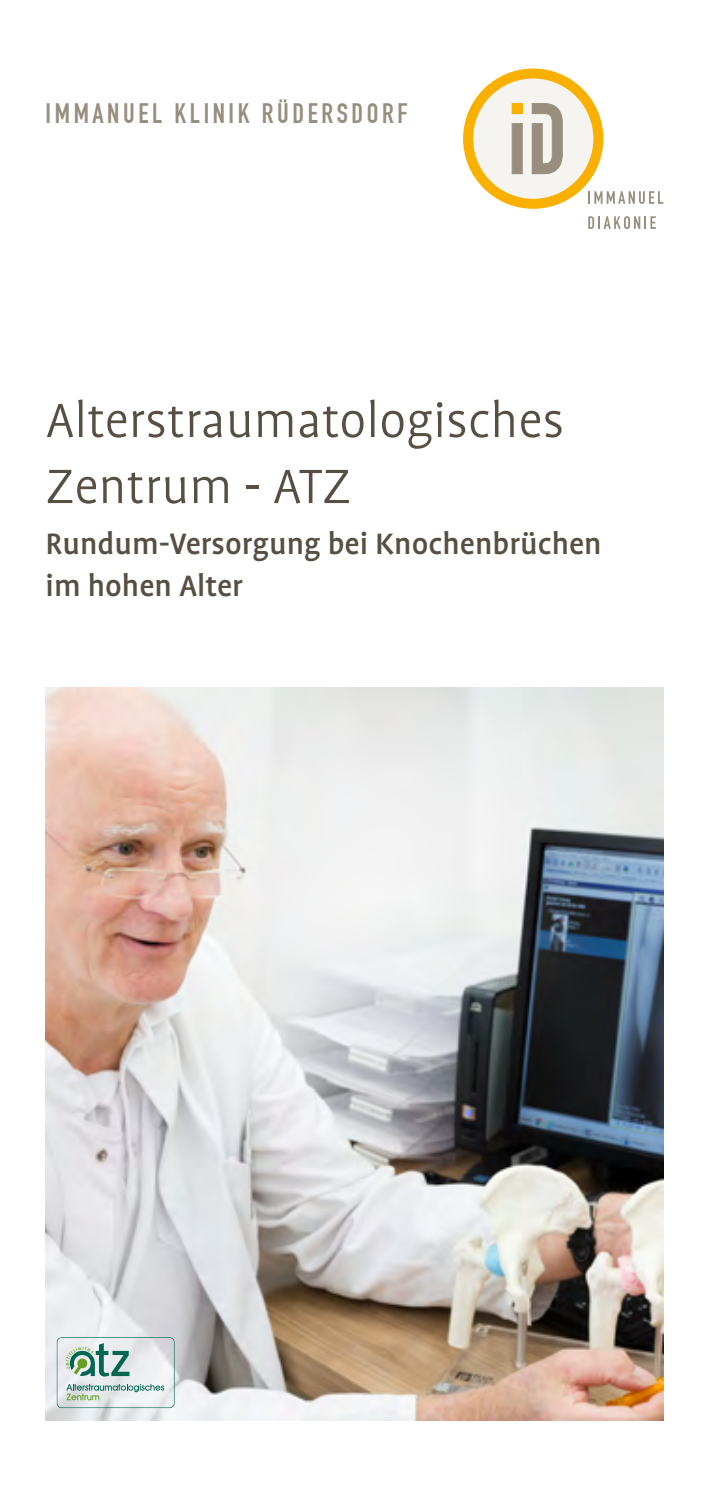
<style>
.page{position:relative;width:709px;height:1489px;background:#fff}
.page>*{position:absolute;margin:0;border:0;box-sizing:border-box;transform-origin:0 0}
.t1{font:300 55px/66px "Profile OT";color:#564f42}
.t2{font:500 33.75px/41.2px "Profile OT";color:#564f42}
.t3{font:27.5px "DIN Engschrift LT Alternate";letter-spacing:.13em;color:#978e7e}
</style>
<div class="page">
<img style="left:46px;top:687px;width:617px;height:733px">
<svg style="left:588px;top:216px;width:33px;height:13px"></svg>
<svg style="left:624px;top:216px;width:6px;height:13px"></svg>
<svg style="left:634px;top:216px;width:22px;height:13px"></svg>
<svg style="left:588px;top:191px;width:75px;height:13px"></svg>
<div style="left:463px;top:68px;width:140px;height:141px;background:#f9b000;border-radius:50%"></div>
<div style="left:473px;top:79px;width:120px;height:120px;background:#f6f4f1;border-radius:50%"></div>
<svg style="left:511px;top:103px;width:52px;height:71px"></svg>
<div style="left:512px;top:104px;width:10px;height:10px;background:#f9b000"></div>
<div style="left:512px;top:103px;width:10px;height:11px;border:1px solid #f9b000"></div>
<svg style="left:57px;top:1337px;width:118px;height:70px"></svg>
<p class="t3" style="left:46px;top:98px;width:363px">IMMANUEL KLINIK RÜDERSDORF</p>
<p class="t1" style="left:46px;top:388px;width:520px">Alterstraumatologisches<br>Zentrum - ATZ</p>
<p class="t2" style="left:46px;top:524px;width:557px">Rundum-Versorgung bei Knochenbrüchen im hohen Alter</p>
</div>
